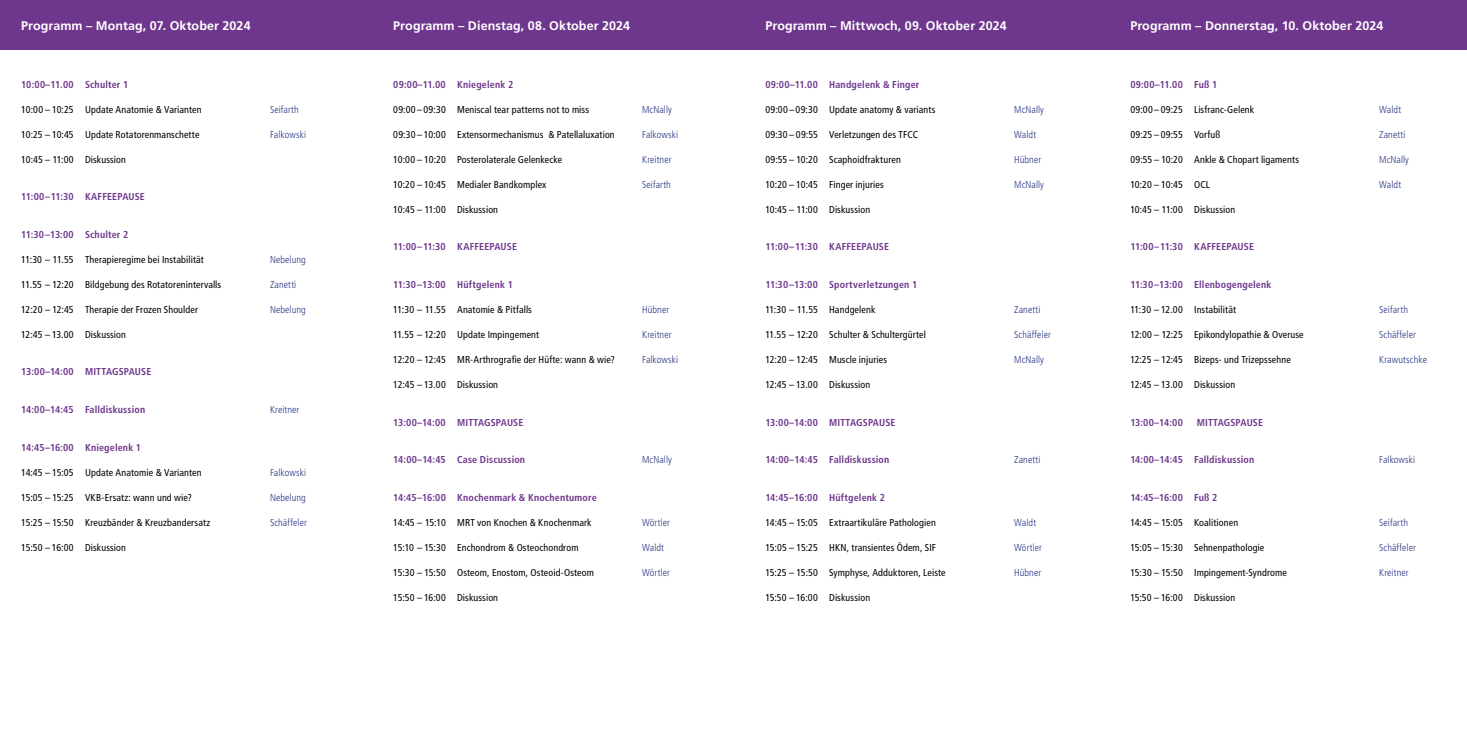
<style>
.page{position:relative;width:1467px;height:745px;background:#fff}
.page>*{position:absolute;margin:0;border:0;box-sizing:border-box;transform-origin:0 0}
.t1{font:700 12.5px "Frutiger LT Std";letter-spacing:.005em;color:#fff}
.t2{font:condensed 10px "Frutiger LT Std";letter-spacing:.01em;color:#000}
.t3{font:700 condensed 10px "Frutiger LT Std";letter-spacing:.015em;color:#6e368c}
.t4{font:300 condensed 10px "Frutiger LT Std";letter-spacing:.01em;color:#283583}
</style>
<div class="page">
<div style="left:1095px;top:0;width:372px;height:50px;background:#6e368c"></div>
<div style="left:733px;top:0;width:387px;height:50px;background:#6e368c"></div>
<div style="left:0;top:0;width:379px;height:50px;background:#6e368c"></div>
<div style="left:365px;top:0;width:386px;height:50px;background:#6e368c"></div>
<p class="t1" style="left:21px;top:18px;width:231px">Programm – Montag, 07. Oktober 2024</p>
<p class="t1" style="left:393px;top:18px;width:238px">Programm – Dienstag, 08. Oktober 2024</p>
<p class="t1" style="left:765px;top:18px;width:243px">Programm – Mittwoch, 09. Oktober 2024</p>
<p class="t1" style="left:1130px;top:18px;width:255px">Programm – Donnerstag, 10. Oktober 2024</p>
<p class="t3" style="left:21px;top:78px;width:109px">10:00–11.00 Schulter 1</p>
<p class="t2" style="left:21px;top:103px;width:182px">10:00 – 10:25 Update Anatomie &amp; Varianten</p>
<p class="t4" style="left:270px;top:103px;width:30px">Seifarth</p>
<p class="t2" style="left:21px;top:128px;width:180px">10:25 – 10:45 Update Rotatorenmanschette</p>
<p class="t4" style="left:270px;top:128px;width:38px">Falkowski</p>
<p class="t2" style="left:21px;top:153px;width:106px">10:45 – 11:00 Diskussion</p>
<p class="t3" style="left:21px;top:191px;width:125px">11:00–11:30 KAFFEEPAUSE</p>
<p class="t3" style="left:21px;top:228px;width:109px">11:30–13:00 Schulter 2</p>
<p class="t2" style="left:21px;top:253px;width:184px">11:30 – 11.55 Therapieregime bei Instabilität</p>
<p class="t4" style="left:270px;top:253px;width:37px">Nebelung</p>
<p class="t2" style="left:21px;top:278px;width:202px">11.55 – 12:20 Bildgebung des Rotatorenintervalls</p>
<p class="t4" style="left:270px;top:278px;width:28px">Zanetti</p>
<p class="t2" style="left:21px;top:303px;width:178px">12:20 – 12:45 Therapie der Frozen Shoulder</p>
<p class="t4" style="left:270px;top:303px;width:37px">Nebelung</p>
<p class="t2" style="left:21px;top:328px;width:106px">12:45 – 13.00 Diskussion</p>
<p class="t3" style="left:21px;top:366px;width:132px">13:00–14:00 MITTAGSPAUSE</p>
<p class="t3" style="left:21px;top:403px;width:125px">14:00–14:45 Falldiskussion</p>
<p class="t4" style="left:270px;top:403px;width:31px">Kreitner</p>
<p class="t3" style="left:21px;top:441px;width:121px">14:45–16:00 Kniegelenk 1</p>
<p class="t2" style="left:21px;top:466px;width:182px">14:45 – 15:05 Update Anatomie &amp; Varianten</p>
<p class="t4" style="left:270px;top:466px;width:38px">Falkowski</p>
<p class="t2" style="left:21px;top:491px;width:172px">15:05 – 15:25 VKB-Ersatz: wann und wie?</p>
<p class="t4" style="left:270px;top:491px;width:37px">Nebelung</p>
<p class="t2" style="left:21px;top:516px;width:191px">15:25 – 15:50 Kreuzbänder &amp; Kreuzbandersatz</p>
<p class="t4" style="left:270px;top:516px;width:38px">Schäffeler</p>
<p class="t2" style="left:21px;top:541px;width:106px">15:50 – 16:00 Diskussion</p>
<p class="t3" style="left:393px;top:78px;width:121px">09:00–11.00 Kniegelenk 2</p>
<p class="t2" style="left:393px;top:103px;width:197px">09:00 – 09:30 Meniscal tear patterns not to miss</p>
<p class="t4" style="left:642px;top:103px;width:31px">McNally</p>
<p class="t2" style="left:393px;top:128px;width:223px">09:30 – 10:00 Extensormechanismus &amp; Patellaluxation</p>
<p class="t4" style="left:642px;top:128px;width:38px">Falkowski</p>
<p class="t2" style="left:393px;top:153px;width:170px">10:00 – 10:20 Posterolaterale Gelenkecke</p>
<p class="t4" style="left:642px;top:153px;width:31px">Kreitner</p>
<p class="t2" style="left:393px;top:178px;width:155px">10:20 – 10:45 Medialer Bandkomplex</p>
<p class="t4" style="left:642px;top:178px;width:30px">Seifarth</p>
<p class="t2" style="left:393px;top:203px;width:106px">10:45 – 11:00 Diskussion</p>
<p class="t3" style="left:393px;top:241px;width:125px">11:00–11:30 KAFFEEPAUSE</p>
<p class="t3" style="left:393px;top:278px;width:121px">11:30–13:00 Hüftgelenk 1</p>
<p class="t2" style="left:393px;top:303px;width:140px">11:30 – 11.55 Anatomie &amp; Pitfalls</p>
<p class="t4" style="left:642px;top:303px;width:29px">Hübner</p>
<p class="t2" style="left:393px;top:328px;width:147px">11.55 – 12:20 Update Impingement</p>
<p class="t4" style="left:642px;top:328px;width:31px">Kreitner</p>
<p class="t2" style="left:393px;top:353px;width:223px">12:20 – 12:45 MR-Arthrografie der Hüfte: wann &amp; wie?</p>
<p class="t4" style="left:642px;top:353px;width:38px">Falkowski</p>
<p class="t2" style="left:393px;top:378px;width:106px">12:45 – 13.00 Diskussion</p>
<p class="t3" style="left:393px;top:416px;width:132px">13:00–14:00 MITTAGSPAUSE</p>
<p class="t3" style="left:393px;top:453px;width:133px">14:00–14:45 Case Discussion</p>
<p class="t4" style="left:642px;top:453px;width:31px">McNally</p>
<p class="t3" style="left:393px;top:491px;width:205px">14:45–16:00 Knochenmark &amp; Knochentumore</p>
<p class="t2" style="left:393px;top:516px;width:200px">14:45 – 15:10 MRT von Knochen &amp; Knochenmark</p>
<p class="t4" style="left:642px;top:516px;width:29px">Wörtler</p>
<p class="t2" style="left:393px;top:541px;width:187px">15:10 – 15:30 Enchondrom &amp; Osteochondrom</p>
<p class="t4" style="left:642px;top:541px;width:23px">Waldt</p>
<p class="t2" style="left:393px;top:566px;width:202px">15:30 – 15:50 Osteom, Enostom, Osteoid-Osteom</p>
<p class="t4" style="left:642px;top:566px;width:29px">Wörtler</p>
<p class="t2" style="left:393px;top:591px;width:106px">15:50 – 16:00 Diskussion</p>
<p class="t3" style="left:765px;top:78px;width:156px">09:00–11.00 Handgelenk &amp; Finger</p>
<p class="t2" style="left:765px;top:103px;width:171px">09:00 – 09:30 Update anatomy &amp; variants</p>
<p class="t4" style="left:1014px;top:103px;width:31px">McNally</p>
<p class="t2" style="left:765px;top:128px;width:154px">09:30 – 09:55 Verletzungen des TFCC</p>
<p class="t4" style="left:1014px;top:128px;width:23px">Waldt</p>
<p class="t2" style="left:765px;top:153px;width:137px">09:55 – 10:20 Scaphoidfrakturen</p>
<p class="t4" style="left:1014px;top:153px;width:29px">Hübner</p>
<p class="t2" style="left:765px;top:178px;width:120px">10:20 – 10:45 Finger injuries</p>
<p class="t4" style="left:1014px;top:178px;width:31px">McNally</p>
<p class="t2" style="left:765px;top:203px;width:106px">10:45 – 11:00 Diskussion</p>
<p class="t3" style="left:765px;top:241px;width:125px">11:00–11:30 KAFFEEPAUSE</p>
<p class="t3" style="left:765px;top:278px;width:153px">11:30–13:00 Sportverletzungen 1</p>
<p class="t2" style="left:765px;top:303px;width:112px">11:30 – 11.55 Handgelenk</p>
<p class="t4" style="left:1014px;top:303px;width:28px">Zanetti</p>
<p class="t2" style="left:765px;top:328px;width:162px">11.55 – 12:20 Schulter &amp; Schultergürtel</p>
<p class="t4" style="left:1014px;top:328px;width:38px">Schäffeler</p>
<p class="t2" style="left:765px;top:353px;width:123px">12:20 – 12:45 Muscle injuries</p>
<p class="t4" style="left:1014px;top:353px;width:31px">McNally</p>
<p class="t2" style="left:765px;top:378px;width:106px">12:45 – 13.00 Diskussion</p>
<p class="t3" style="left:765px;top:416px;width:132px">13:00–14:00 MITTAGSPAUSE</p>
<p class="t3" style="left:765px;top:453px;width:125px">14:00–14:45 Falldiskussion</p>
<p class="t4" style="left:1014px;top:453px;width:28px">Zanetti</p>
<p class="t3" style="left:765px;top:491px;width:121px">14:45–16:00 Hüftgelenk 2</p>
<p class="t2" style="left:765px;top:516px;width:172px">14:45 – 15:05 Extraartikuläre Pathologien</p>
<p class="t4" style="left:1014px;top:516px;width:23px">Waldt</p>
<p class="t2" style="left:765px;top:541px;width:172px">15:05 – 15:25 HKN, transientes Ödem, SIF</p>
<p class="t4" style="left:1014px;top:541px;width:29px">Wörtler</p>
<p class="t2" style="left:765px;top:566px;width:182px">15:25 – 15:50 Symphyse, Adduktoren, Leiste</p>
<p class="t4" style="left:1014px;top:566px;width:29px">Hübner</p>
<p class="t2" style="left:765px;top:591px;width:106px">15:50 – 16:00 Diskussion</p>
<p class="t3" style="left:1130px;top:78px;width:89px">09:00–11.00 Fuß 1</p>
<p class="t2" style="left:1130px;top:103px;width:125px">09:00 – 09:25 Lisfranc-Gelenk</p>
<p class="t4" style="left:1379px;top:103px;width:23px">Waldt</p>
<p class="t2" style="left:1130px;top:128px;width:91px">09:25 – 09:55 Vorfuß</p>
<p class="t4" style="left:1379px;top:128px;width:28px">Zanetti</p>
<p class="t2" style="left:1130px;top:153px;width:170px">09:55 – 10:20 Ankle &amp; Chopart ligaments</p>
<p class="t4" style="left:1379px;top:153px;width:31px">McNally</p>
<p class="t2" style="left:1130px;top:178px;width:81px">10:20 – 10:45 OCL</p>
<p class="t4" style="left:1379px;top:178px;width:23px">Waldt</p>
<p class="t2" style="left:1130px;top:203px;width:106px">10:45 – 11:00 Diskussion</p>
<p class="t3" style="left:1130px;top:241px;width:125px">11:00–11:30 KAFFEEPAUSE</p>
<p class="t3" style="left:1130px;top:278px;width:143px">11:30–13:00 Ellenbogengelenk</p>
<p class="t2" style="left:1130px;top:303px;width:107px">11:30 – 12.00 Instabilität</p>
<p class="t4" style="left:1379px;top:303px;width:30px">Seifarth</p>
<p class="t2" style="left:1130px;top:328px;width:175px">12:00 – 12:25 Epikondylopathie &amp; Overuse</p>
<p class="t4" style="left:1379px;top:328px;width:38px">Schäffeler</p>
<p class="t2" style="left:1130px;top:353px;width:162px">12:25 – 12:45 Bizeps- und Trizepssehne</p>
<p class="t4" style="left:1379px;top:353px;width:49px">Krawutschke</p>
<p class="t2" style="left:1130px;top:378px;width:106px">12:45 – 13.00 Diskussion</p>
<p class="t3" style="left:1130px;top:416px;width:54px">13:00–14:00</p>
<p class="t3" style="left:1197px;top:416px;width:68px">MITTAGSPAUSE</p>
<p class="t3" style="left:1130px;top:453px;width:125px">14:00–14:45 Falldiskussion</p>
<p class="t4" style="left:1379px;top:453px;width:38px">Falkowski</p>
<p class="t3" style="left:1130px;top:491px;width:89px">14:45–16:00 Fuß 2</p>
<p class="t2" style="left:1130px;top:516px;width:109px">14:45 – 15:05 Koalitionen</p>
<p class="t4" style="left:1379px;top:516px;width:30px">Seifarth</p>
<p class="t2" style="left:1130px;top:541px;width:135px">15:05 – 15:30 Sehnenpathologie</p>
<p class="t4" style="left:1379px;top:541px;width:38px">Schäffeler</p>
<p class="t2" style="left:1130px;top:566px;width:158px">15:30 – 15:50 Impingement-Syndrome</p>
<p class="t4" style="left:1379px;top:566px;width:31px">Kreitner</p>
<p class="t2" style="left:1130px;top:591px;width:106px">15:50 – 16:00 Diskussion</p>
</div>
